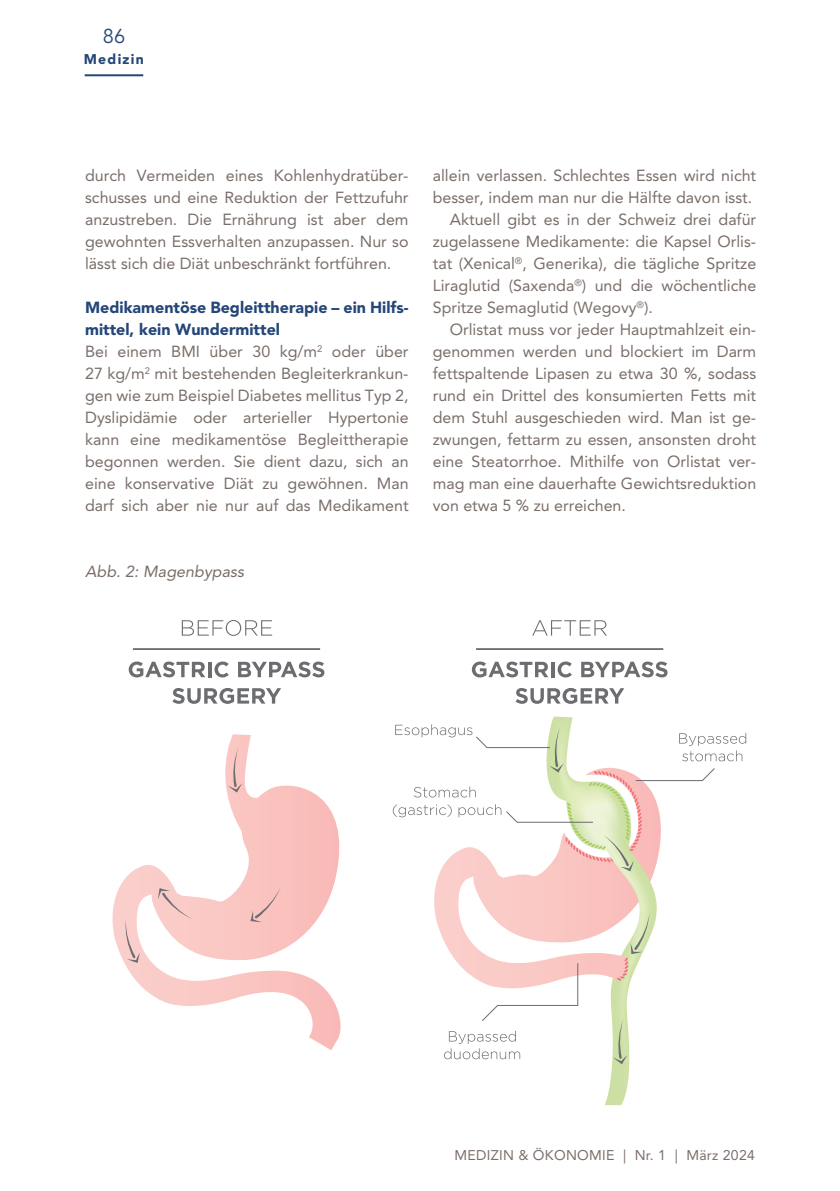
<style>
.page{position:relative;width:840px;height:1191px;background:#fff}
.page>*{position:absolute;margin:0;border:0;box-sizing:border-box;transform-origin:0 0}
.t1{font:20px "Avenir LT Std";color:#244678}
.t2{font:16px/22px "Avenir LT Std";color:#7a6e69;text-align:justify}
.t3{font:italic 16px "Avenir LT Std";color:#7a6e69}
.t4{font:14px "Avenir LT Std";letter-spacing:.02em;color:#7a6e69}
.t5{font:900 14px "Avenir LT Std";color:#244678}
.s1{font-weight:900;color:#244678}
</style>
<div class="page">
<hr style="left:85px;top:74px;width:58px;height:2px;background:#244678">
<svg style="left:182px;top:620px;width:90px;height:16px"></svg>
<svg style="left:129px;top:661px;width:76px;height:16px"></svg>
<hr style="left:208px;top:662px;width:3px;height:15px;background:#6c6d70">
<svg style="left:214px;top:661px;width:14px;height:16px"></svg>
<svg style="left:238px;top:661px;width:86px;height:16px"></svg>
<svg style="left:172px;top:688px;width:109px;height:16px"></svg>
<hr style="left:133px;top:648px;width:187px;height:2px;background:#6c6d70">
<svg style="left:532px;top:620px;width:74px;height:15px"></svg>
<svg style="left:471px;top:661px;width:77px;height:16px"></svg>
<svg style="left:551px;top:662px;width:3px;height:15px"></svg>
<svg style="left:557px;top:661px;width:14px;height:16px"></svg>
<svg style="left:581px;top:661px;width:86px;height:16px"></svg>
<svg style="left:515px;top:688px;width:109px;height:16px"></svg>
<hr style="left:476px;top:648px;width:187px;height:2px;background:#6c6d70">
<svg style="left:112px;top:734px;width:229px;height:316px"></svg>
<svg style="left:228px;top:747px;width:14px;height:45px"></svg>
<svg style="left:125px;top:919px;width:15px;height:44px"></svg>
<svg style="left:250px;top:887px;width:30px;height:35px"></svg>
<svg style="left:158px;top:888px;width:34px;height:31px"></svg>
<svg style="left:431px;top:797px;width:43px;height:181px"></svg>
<svg style="left:550px;top:716px;width:80px;height:389px"></svg>
<svg style="left:612px;top:1022px;width:15px;height:42px"></svg>
<svg style="left:549px;top:727px;width:81px;height:8px"></svg>
<svg style="left:414px;top:786px;width:60px;height:11px"></svg>
<svg style="left:392px;top:804px;width:59px;height:13px"></svg>
<svg style="left:458px;top:804px;width:16px;height:13px"></svg>
<svg style="left:395px;top:724px;width:77px;height:13px"></svg>
<svg style="left:679px;top:733px;width:66px;height:28px"></svg>
<svg style="left:444px;top:1030px;width:76px;height:29px"></svg>
<svg style="left:474px;top:735px;width:241px;height:287px"></svg>
<p class="t1" style="left:103px;top:24px;width:24px">86</p>
<p class="t5" style="left:84px;top:51px;width:61px">Medizin</p>
<p class="t2" style="left:85px;top:164px;width:325px">durch Vermeiden eines Kohlenhydratüber&shy;schusses und eine Reduktion der Fettzufuhr anzustreben. Die Ernährung ist aber dem gewohnten Essverhalten anzupassen. Nur so lässt sich die Diät unbeschränkt fortführen.</p>
<p class="t2" style="left:85px;top:296px;width:325px;text-align:left"><span class="s1">Medikamentöse Begleittherapie – ein Hilfs&shy;mittel, kein Wundermittel<br></span>Bei einem BMI über 30 kg/m<sup>2</sup> oder über 27 kg/m<sup>2</sup> mit bestehenden Begleiterkrankun&shy;gen wie zum Beispiel Diabetes mellitus Typ 2, Dyslipidämie oder arterieller Hypertonie kann eine medikamentöse Begleittherapie begonnen werden. Sie dient dazu, sich an eine konservative Diät zu gewöhnen. Man darf sich aber nie nur auf das Medikament</p>
<p class="t3" style="left:85px;top:562px;width:160px">Abb. 2: Magenbypass</p>
<p class="t2" style="left:432px;top:164px;width:325px">allein verlassen. Schlechtes Essen wird nicht</p>
<p class="t2" style="left:432px;top:186px;width:321px">besser, indem man nur die Hälfte davon isst.</p>
<p class="t2" style="left:449px;top:208px;width:308px">Aktuell gibt es in der Schweiz drei dafür</p>
<p class="t2" style="left:432px;top:230px;width:325px">zugelassene Medikamente: die Kapsel Orlis-</p>
<p class="t2" style="left:432px;top:252px;width:325px">tat (Xenical<sup>®</sup>, Generika), die tägliche Spritze</p>
<p class="t2" style="left:432px;top:274px;width:325px">Liraglutid (Saxenda<sup>®</sup>) und die wöchentliche</p>
<p class="t2" style="left:432px;top:296px;width:221px">Spritze Semaglutid (Wegovy<sup>®</sup>).</p>
<p class="t2" style="left:449px;top:318px;width:308px">Orlistat muss vor jeder Hauptmahlzeit ein-</p>
<p class="t2" style="left:432px;top:340px;width:325px">genommen werden und blockiert im Darm</p>
<p class="t2" style="left:432px;top:362px;width:325px">fettspaltende Lipasen zu etwa 30 %, sodass</p>
<p class="t2" style="left:432px;top:384px;width:325px">rund ein Drittel des konsumierten Fetts mit</p>
<p class="t2" style="left:432px;top:406px;width:325px">dem Stuhl ausgeschieden wird. Man ist ge-</p>
<p class="t2" style="left:432px;top:428px;width:325px">zwungen, fettarm zu essen, ansonsten droht</p>
<p class="t2" style="left:432px;top:450px;width:325px">eine Steatorrhoe. Mithilfe von Orlistat ver-</p>
<p class="t2" style="left:432px;top:472px;width:325px">mag man eine dauerhafte Gewichtsreduktion</p>
<p class="t2" style="left:432px;top:494px;width:195px">von etwa 5 % zu erreichen.</p>
<p class="t4" style="left:454px;top:1146px;width:301px">MEDIZIN &amp; ÖKONOMIE | Nr. 1 | März 2024</p>
</div>
